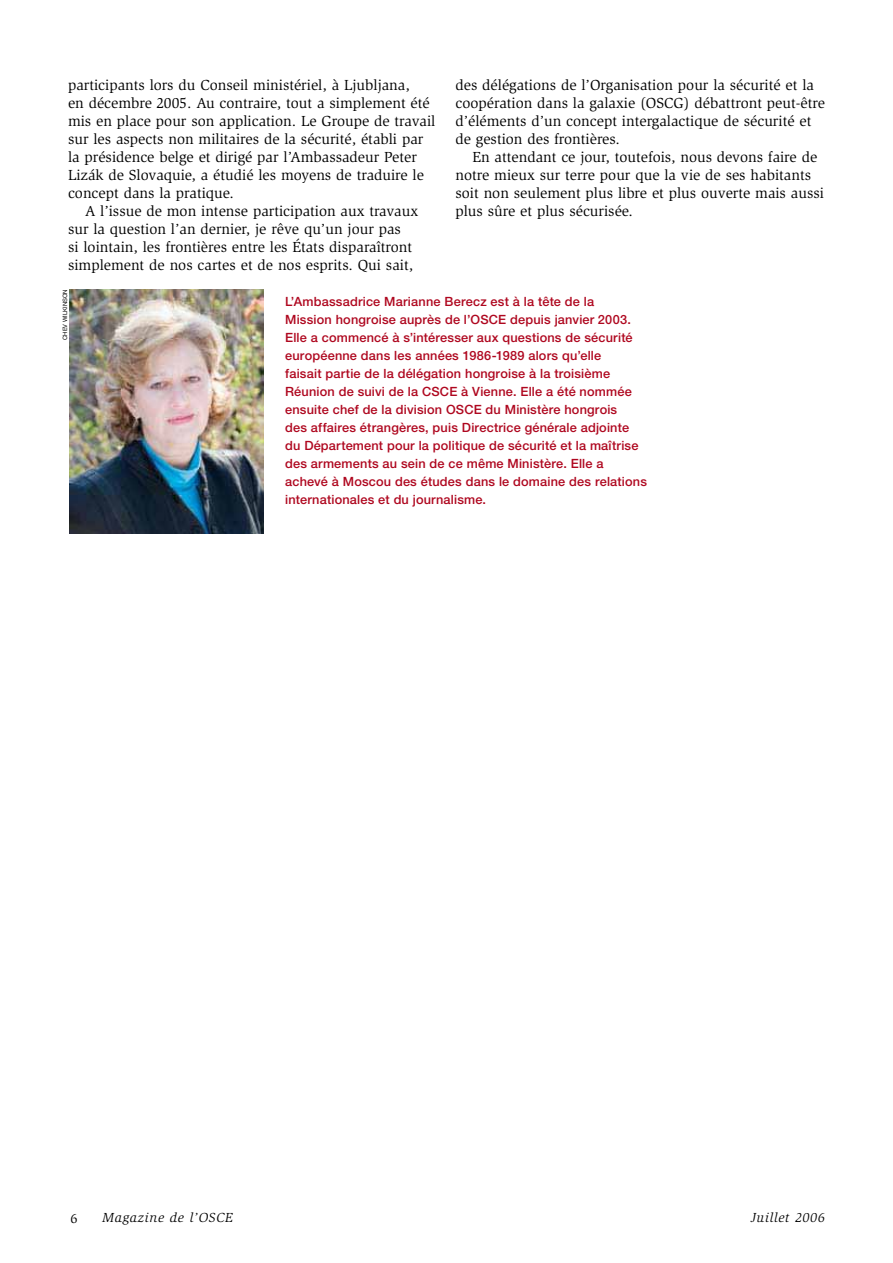
<style>
.page{position:relative;width:893px;height:1263px;background:#fff}
.page>*{position:absolute;margin:0;border:0;box-sizing:border-box;transform-origin:0 0}
.t1{font:15px/18px "Slimbach";color:#000}
.t2{font:italic 13.5px "Slimbach";letter-spacing:.05em;color:#000}
.t3{font:13.5px "Slimbach";color:#000}
.t4{font:500 12.75px/18px "Helvetica Neue";letter-spacing:.015em;color:#af071f}
.t5{font:6px "Helvetica Neue";color:#000}
</style>
<div class="page">
<img style="left:70px;top:289px;width:194px;height:244px">
<p class="t1" style="left:68px;top:77px;width:369px">participants lors du Conseil ministériel, à Ljubljana,<br>en décembre 2005. Au contraire, tout a simplement été mis en place pour son application. Le Groupe de travail sur les aspects non militaires de la sécurité, établi par la présidence belge et dirigé par l’Ambassadeur Peter Lizák de Slovaquie, a étudié les moyens de traduire le concept dans la pratique.</p>
<p class="t1" style="left:68px;top:203px;width:352px;text-indent:17px">A l’issue de mon intense participation aux travaux sur la question l’an dernier, je rêve qu’un jour pas<br>si lointain, les frontières entre les États disparaîtront simplement de nos cartes et de nos esprits. Qui sait,</p>
<p class="t1" style="left:455px;top:77px;width:371px">des délégations de l’Organisation pour la sécurité et la coopération dans la galaxie (OSCG) débattront peut-être d’éléments d’un concept intergalactique de sécurité et de gestion des frontières.</p>
<p class="t1" style="left:455px;top:149px;width:370px;text-indent:17px">En attendant ce jour, toutefois, nous devons faire de notre mieux sur terre pour que la vie de ses habitants soit non seulement plus libre et plus ouverte mais aussi plus sûre et plus sécurisée.</p>
<p class="t5" style="left:63px;top:340px;width:52px;rotate:-90deg">CHEV WILKINSON</p>
<p class="t4" style="left:285px;top:294px;width:363px">L’Ambassadrice Marianne Berecz est à la tête de la<br>Mission hongroise auprès de l’OSCE depuis janvier 2003.<br>Elle a commencé à s’intéresser aux questions de sécurité européenne dans les années 1986-1989 alors qu’elle<br>faisait partie de la délégation hongroise à la troisième Réunion de suivi de la CSCE à Vienne. Elle a été nommée ensuite chef de la division OSCE du Ministère hongrois<br>des affaires étrangères, puis Directrice générale adjointe du Département pour la politique de sécurité et la maîtrise des armements au sein de ce même Ministère. Elle a achevé à Moscou des études dans le domaine des relations internationales et du journalisme.</p>
<p class="t3" style="left:71px;top:1213px;width:8px">6</p>
<p class="t2" style="left:103px;top:1212px;width:131px">Magazine de l’OSCE</p>
<p class="t2" style="left:751px;top:1212px;width:76px">Juillet 2006</p>
</div>
